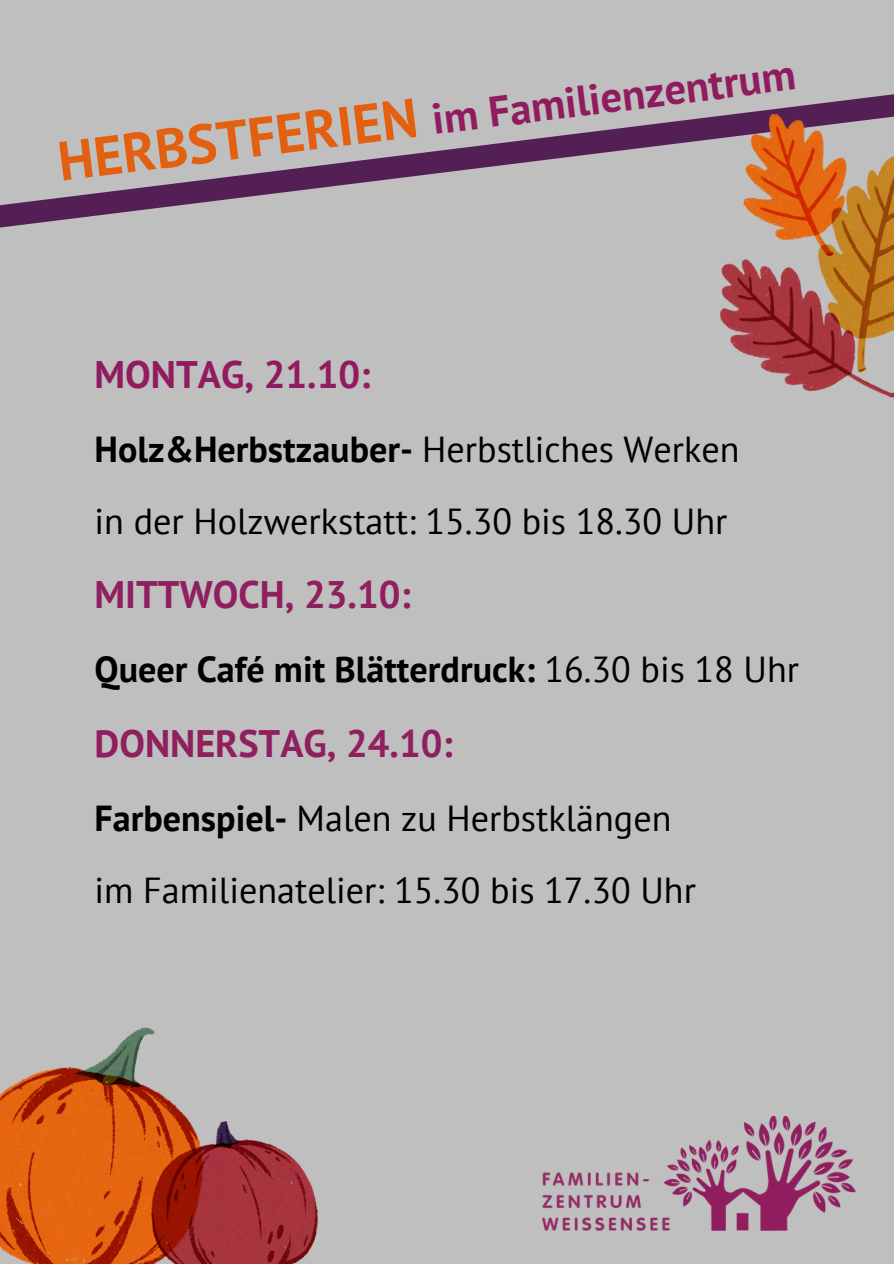
<style>
.page{position:relative;width:894px;height:1264px;background:#fff}
.page>*{position:absolute;margin:0;border:0;box-sizing:border-box;transform-origin:0 0}
.t1{font:700 55.05px "PT Sans";color:#e36010}
.t2{font:700 42.6px "PT Sans";color:#901c5f}
.t3{font:700 38.25px "PT Sans";color:#901f5f}
.t4{font:700 38.25px "PT Sans";color:#901c5f}
.t5{font:36.15px "PT Sans";color:#000}
.t6{font:700 36.15px "PT Sans";color:#000}
.s1{font-weight:400}
.s2{font-weight:700}
</style>
<div class="page">
<div style="left:0;top:0;width:893px;height:1263px;background:#bfbfbf"></div>
<img style="left:542px;top:1116px;width:313px;height:114px">
<svg style="left:0;top:94px;width:893px;height:304px"></svg>
<img style="left:0;top:1027px;width:317px;height:236px">
<img style="left:720px;top:115px;width:173px;height:282px">
<p class="t1" style="left:54px;top:125px;width:363px;rotate:-7deg">HERBSTFERIEN</p>
<p class="t2" style="left:429px;top:91px;width:367px;rotate:-7deg">im Familienzentrum</p>
<h2 class="t4" style="left:95px;top:348px;width:277px">MONTAG, 21.10:</h2>
<h1 class="t6" style="left:95px;top:425px;width:646px">Holz&amp;Herbstzauber- <span class="s1">Herbstliches Werken</span></h1>
<p class="t5" style="left:95px;top:497px;width:634px">in der Holzwerkstatt: 15.30 bis 18.30 Uhr</p>
<p class="t3" style="left:95px;top:569px;width:317px">MITTWOCH, 23.10:</p>
<p class="t6" style="left:95px;top:645px;width:705px">Queer Café mit Blätterdruck: <span class="s1">16.30 bis 18 Uhr</span></p>
<p class="t3" style="left:95px;top:717px;width:359px">DONNERSTAG, 24.10:</p>
<p class="t5" style="left:95px;top:794px;width:578px"><span class="s2">Farbenspiel-</span> Malen zu Herbstklängen</p>
<p class="t5" style="left:95px;top:866px;width:602px">im Familienatelier: 15.30 bis 17.30 Uhr</p>
</div>
